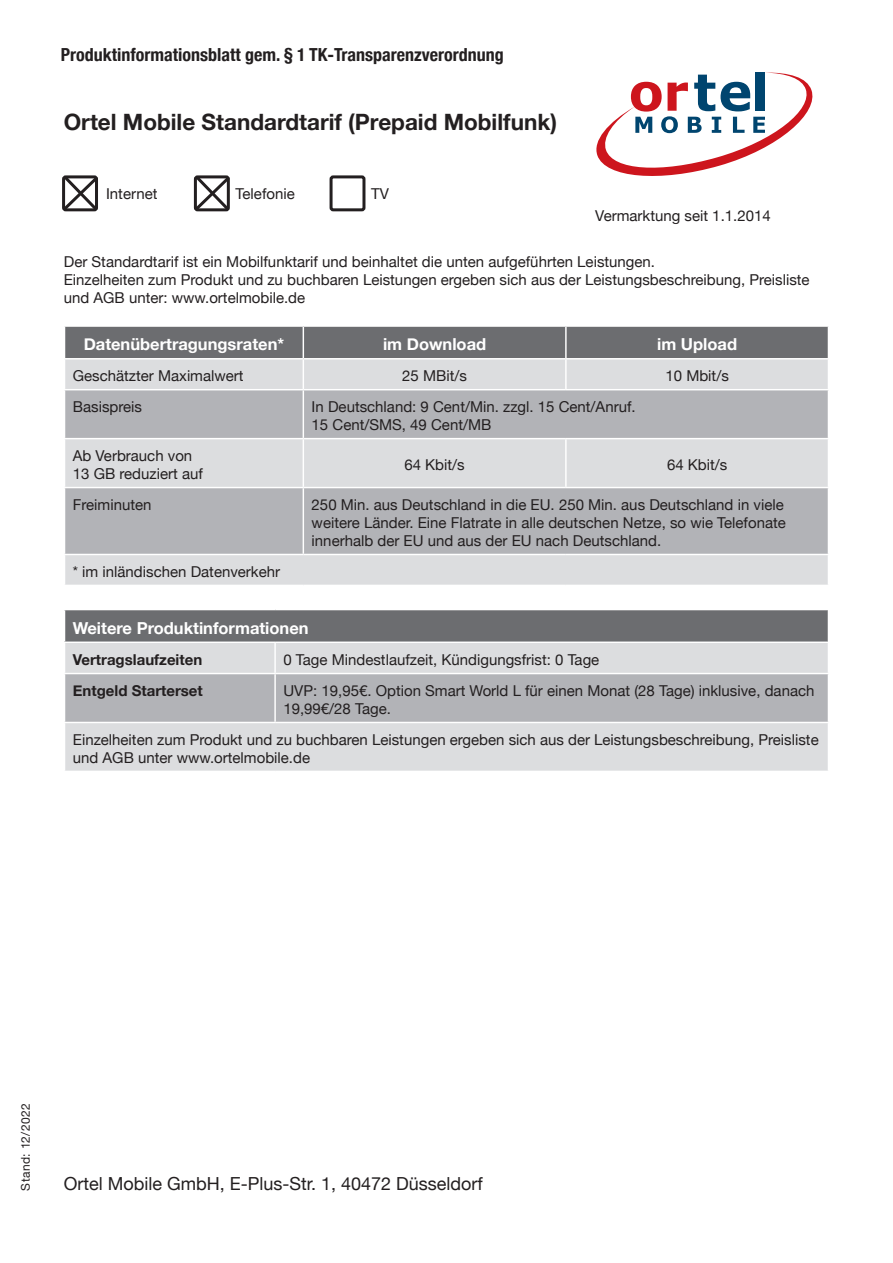
<style>
.page{position:relative;width:893px;height:1263px;background:#fff}
.page>*{position:absolute;margin:0;border:0;box-sizing:border-box;transform-origin:0 0}
.t1{font:700 22.5px "Helvetica Neue";color:#231f20}
.t2{font:700 condensed 18px "Helvetica Neue";color:#231f20}
.t3{font:18px "Helvetica Neue";color:#231f20}
.t4{font:700 16.5px "Helvetica Neue";color:#fff}
.t5{font:15px/18px "Helvetica Neue";color:#231f20}
.t6{font:700 15px "Helvetica Neue";color:#231f20}
.t7{font:12px "Helvetica Neue";letter-spacing:.04em;color:#231f20}
</style>
<div class="page">
<div style="left:330px;top:175px;width:35px;height:36px;border:3px solid #231f20;border-radius:2px"></div>
<svg style="left:193px;top:175px;width:37px;height:37px"></svg>
<svg style="left:62px;top:175px;width:36px;height:37px"></svg>
<div style="left:65px;top:327px;width:763px;height:31px;background:#6c6d70"></div>
<div style="left:65px;top:359px;width:763px;height:226px;background:#dcdddf"></div>
<svg style="left:65px;top:390px;width:763px;height:164px;background:#bfc0c3"></svg>
<hr style="left:303px;top:327px;width:1px;height:31px;background:#fff">
<hr style="left:565px;top:327px;width:2px;height:31px;background:#fff">
<hr style="left:303px;top:359px;width:1px;height:30px;background:#fff">
<hr style="left:565px;top:359px;width:2px;height:30px;background:#fff">
<hr style="left:64px;top:389px;width:239px;height:1px;background:#fff">
<hr style="left:303px;top:389px;width:263px;height:1px;background:#fff">
<hr style="left:303px;top:390px;width:1px;height:48px;background:#fff">
<hr style="left:566px;top:389px;width:263px;height:1px;background:#fff">
<hr style="left:64px;top:438px;width:239px;height:1px;background:#fff">
<hr style="left:303px;top:438px;width:263px;height:1px;background:#fff">
<hr style="left:303px;top:439px;width:1px;height:48px;background:#fff">
<hr style="left:566px;top:438px;width:263px;height:1px;background:#fff">
<hr style="left:565px;top:439px;width:2px;height:48px;background:#fff">
<hr style="left:64px;top:487px;width:239px;height:1px;background:#fff">
<hr style="left:303px;top:487px;width:263px;height:1px;background:#fff">
<hr style="left:303px;top:488px;width:1px;height:66px;background:#fff">
<hr style="left:566px;top:487px;width:263px;height:1px;background:#fff">
<hr style="left:64px;top:554px;width:239px;height:1px;background:#fff">
<hr style="left:303px;top:554px;width:263px;height:1px;background:#fff">
<hr style="left:566px;top:554px;width:263px;height:1px;background:#fff">
<div style="left:65px;top:609px;width:763px;height:33px;background:#6c6d70"></div>
<div style="left:65px;top:643px;width:763px;height:128px;background:#dcdddf"></div>
<div style="left:65px;top:674px;width:763px;height:48px;background:#b2b3b7"></div>
<hr style="left:64px;top:609px;width:211px;height:1px;background:#fff">
<hr style="left:275px;top:609px;width:554px;height:1px;background:#fff">
<hr style="left:64px;top:641px;width:211px;height:2px;background:#fff">
<hr style="left:275px;top:641px;width:554px;height:2px;background:#fff">
<hr style="left:274px;top:643px;width:2px;height:30px;background:#fff">
<hr style="left:64px;top:673px;width:211px;height:1px;background:#fff">
<hr style="left:275px;top:673px;width:554px;height:1px;background:#fff">
<hr style="left:274px;top:674px;width:2px;height:48px;background:#fff">
<hr style="left:64px;top:722px;width:211px;height:1px;background:#fff">
<hr style="left:275px;top:722px;width:554px;height:1px;background:#fff">
<svg style="left:596px;top:72px;width:217px;height:104px"></svg>
<p class="t2" style="left:61px;top:40px;width:444px">Produktinformationsblatt gem. § 1 TK-Transparenzverordnung</p>
<p class="t1" style="left:64px;top:105px;width:495px">Ortel Mobile Standardtarif (Prepaid Mobilfunk)</p>
<p class="t5" style="left:106px;top:185px;width:53px">Internet</p>
<p class="t5" style="left:236px;top:185px;width:61px">Telefonie</p>
<p class="t5" style="left:371px;top:185px;width:19px">TV</p>
<p class="t5" style="left:595px;top:208px;width:177px">Vermarktung seit 1.1.2014</p>
<p class="t5" style="left:64px;top:254px;width:593px">Der Standardtarif ist ein Mobilfunktarif und beinhaltet die unten aufgeführten Leistungen.</p>
<p class="t5" style="left:64px;top:272px;width:747px">Einzelheiten zum Produkt und zu buchbaren Leistungen ergeben sich aus der Leistungsbeschreibung, Preisliste und AGB unter: www.ortelmobile.de</p>
<p class="t4" style="left:84px;top:332px;width:202px">Datenübertragungsraten*</p>
<p class="t4" style="left:383px;top:332px;width:105px">im Download</p>
<p class="t4" style="left:657px;top:332px;width:81px">im Upload</p>
<p class="t5" style="left:73px;top:368px;width:172px">Geschätzter Maximalwert</p>
<p class="t5" style="left:402px;top:368px;width:66px">25 MBit/s</p>
<p class="t5" style="left:665px;top:368px;width:65px">10 Mbit/s</p>
<p class="t5" style="left:73px;top:399px;width:71px">Basispreis</p>
<p class="t5" style="left:312px;top:399px;width:325px">In Deutschland: 9 Cent/Min. zzgl. 15 Cent/Anruf.<br>15 Cent/SMS, 49 Cent/MB</p>
<p class="t5" style="left:73px;top:448px;width:132px">Ab Verbrauch von<br>13 GB reduziert auf</p>
<p class="t5" style="left:404px;top:457px;width:62px">64 Kbit/s</p>
<p class="t5" style="left:667px;top:457px;width:62px">64 Kbit/s</p>
<p class="t5" style="left:73px;top:497px;width:80px">Freiminuten</p>
<p class="t5" style="left:312px;top:497px;width:476px">250 Min. aus Deutschland in die EU. 250 Min. aus Deutschland in viele weitere Länder. Eine Flatrate in alle deutschen Netze, so wie Telefonate innerhalb der EU und aus der EU nach Deutschland.</p>
<p class="t5" style="left:73px;top:564px;width:209px">* im inländischen Datenverkehr</p>
<p class="t4" style="left:73px;top:615px;width:237px">Weitere Produktinformationen</p>
<p class="t6" style="left:73px;top:648px;width:131px">Vertragslaufzeiten</p>
<p class="t5" style="left:283px;top:651px;width:317px">0 Tage Mindestlaufzeit, Kündigungsfrist: 0 Tage</p>
<p class="t6" style="left:73px;top:679px;width:132px">Entgeld Starterset</p>
<p class="t5" style="left:283px;top:683px;width:532px">UVP: 19,95€. Option Smart World L für einen Monat (28 Tage) inklusive, danach<br>19,99€/28 Tage.</p>
<p class="t5" style="left:73px;top:732px;width:747px">Einzelheiten zum Produkt und zu buchbaren Leistungen ergeben sich aus der Leistungsbeschreibung, Preisliste und AGB unter www.ortelmobile.de</p>
<p class="t7" style="left:17px;top:1191px;width:89px;rotate:-90deg">Stand: 12/2022</p>
<p class="t3" style="left:64px;top:1170px;width:421px">Ortel Mobile GmbH, E-Plus-Str. 1, 40472 Düsseldorf</p>
</div>
